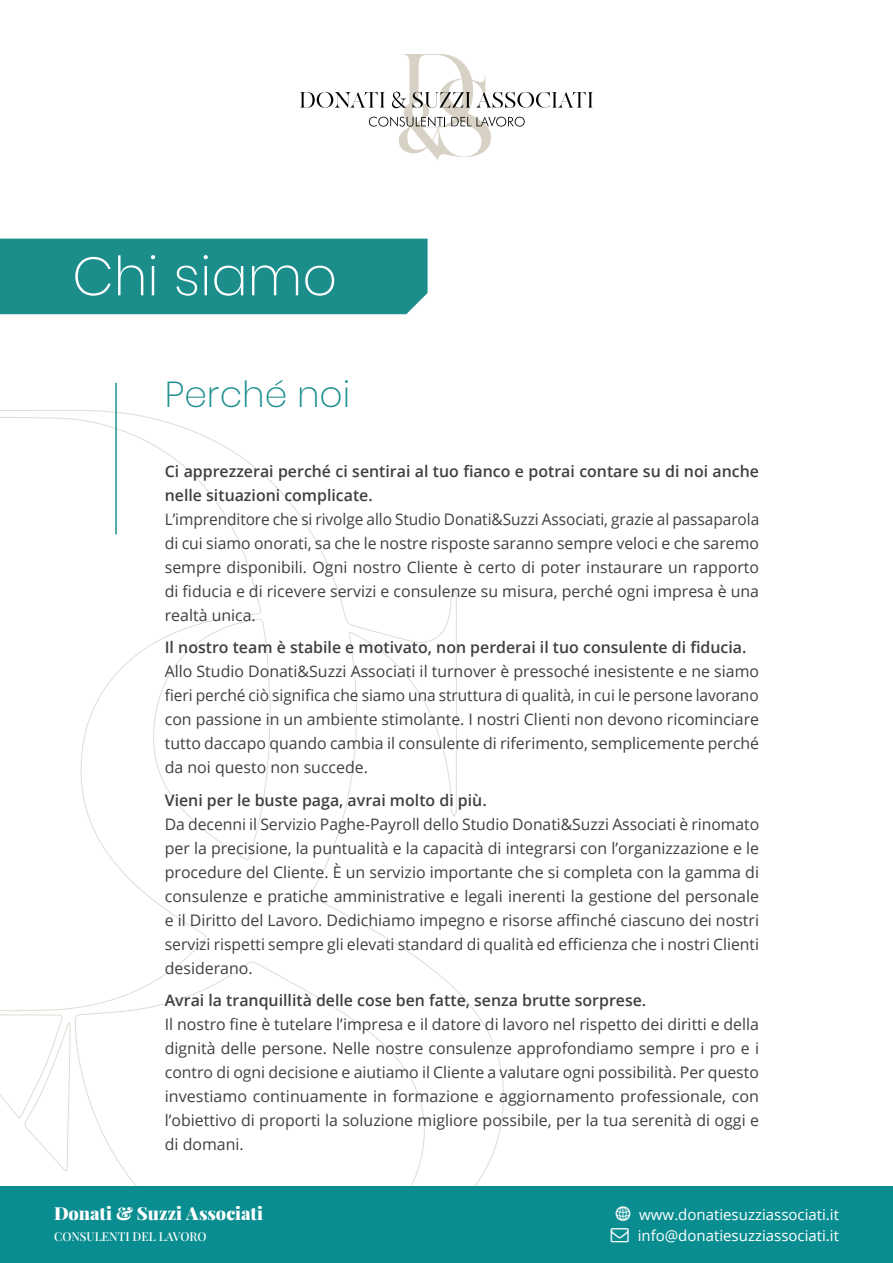
<style>
.page{position:relative;width:893px;height:1263px;background:#fff}
.page>*{position:absolute;margin:0;border:0;box-sizing:border-box;transform-origin:0 0}
.t1{font:200 54px "Poppins";color:#fff}
.t2{font:200 36px "Poppins";color:#1b8e8c}
.t3{font:900 18px "Playfair Display";color:#fff}
.t4{font:15.9px/24px "Open Sans";color:#3d4043;text-align:justify}
.t5{font:600 15.9px/24px "Open Sans";color:#3d4043}
.t6{font:15px/21px "Open Sans";color:#fff}
.t7{font:500 12px "Playfair Display";color:#fff}
</style>
<div class="page">
<svg style="left:0;top:410px;width:503px;height:776px"></svg>
<div style="left:0;top:1186px;width:893px;height:77px;background:#0a8d91"></div>
<svg style="left:300px;top:54px;width:293px;height:106px"></svg>
<div style="left:0;top:239px;width:428px;height:75px;background:#1b8e8c"></div>
<hr style="left:115px;top:383px;width:2px;height:151px;background:#1b8e8c">
<h1 class="t1" style="left:72px;top:245px;width:266px">Chi siamo</h1>
<h2 class="t2" style="left:165px;top:373px;width:187px">Perché noi</h2>
<p class="t5" style="left:165px;top:459px;width:596px">Ci apprezzerai perché ci sentirai al tuo fianco e potrai contare su di noi anche nelle situazioni complicate.</p>
<p class="t4" style="left:165px;top:507px;width:596px">L’imprenditore che si rivolge allo Studio Donati&amp;Suzzi Associati, grazie al passaparola di cui siamo onorati, sa che le nostre risposte saranno sempre veloci e che saremo sempre disponibili. Ogni nostro Cliente è certo di poter instaurare un rapporto di fiducia e di ricevere servizi e consulenze su misura, perché ogni impresa è una realtà unica.</p>
<p class="t5" style="left:165px;top:635px;width:583px">Il nostro team è stabile e motivato, non perderai il tuo consulente di fiducia.</p>
<p class="t4" style="left:165px;top:659px;width:596px">Allo Studio Donati&amp;Suzzi Associati il turnover è pressoché inesistente e ne siamo fieri perché ciò significa che siamo una struttura di qualità, in cui le persone lavorano con passione in un ambiente stimolante. I nostri Clienti non devono ricominciare tutto daccapo quando cambia il consulente di riferimento, semplicemente perché da noi questo non succede.</p>
<p class="t5" style="left:165px;top:788px;width:323px">Vieni per le buste paga, avrai molto di più.</p>
<p class="t4" style="left:165px;top:812px;width:596px">Da decenni il Servizio Paghe-Payroll dello Studio Donati&amp;Suzzi Associati è rinomato per la precisione, la puntualità e la capacità di integrarsi con l’organizzazione e le procedure del Cliente. È un servizio importante che si completa con la gamma di consulenze e pratiche amministrative e legali inerenti la gestione del personale e il Diritto del Lavoro. Dedichiamo impegno e risorse affinché ciascuno dei nostri servizi rispetti sempre gli elevati standard di qualità ed efficienza che i nostri Clienti desiderano.</p>
<p class="t5" style="left:165px;top:988px;width:483px">Avrai la tranquillità delle cose ben fatte, senza brutte sorprese.</p>
<p class="t4" style="left:165px;top:1012px;width:596px">Il nostro fine è tutelare l’impresa e il datore di lavoro nel rispetto dei diritti e della dignità delle persone. Nelle nostre consulenze approfondiamo sempre i pro e i contro di ogni decisione e aiutiamo il Cliente a valutare ogni possibilità. Per questo investiamo continuamente in formazione e aggiornamento professionale, con l’obiettivo di proporti la soluzione migliore possibile, per la tua serenità di oggi e di domani.</p>
<p class="t3" style="left:54px;top:1199px;width:211px">Donati &amp; Suzzi Associati</p>
<p class="t7" style="left:54px;top:1227px;width:154px">CONSULENTI DEL LAVORO</p>
<p class="t6" style="left:638px;top:1204px;width:203px">www.donatiesuzziassociati.it info@donatiesuzziassociati.it</p>
</div>
